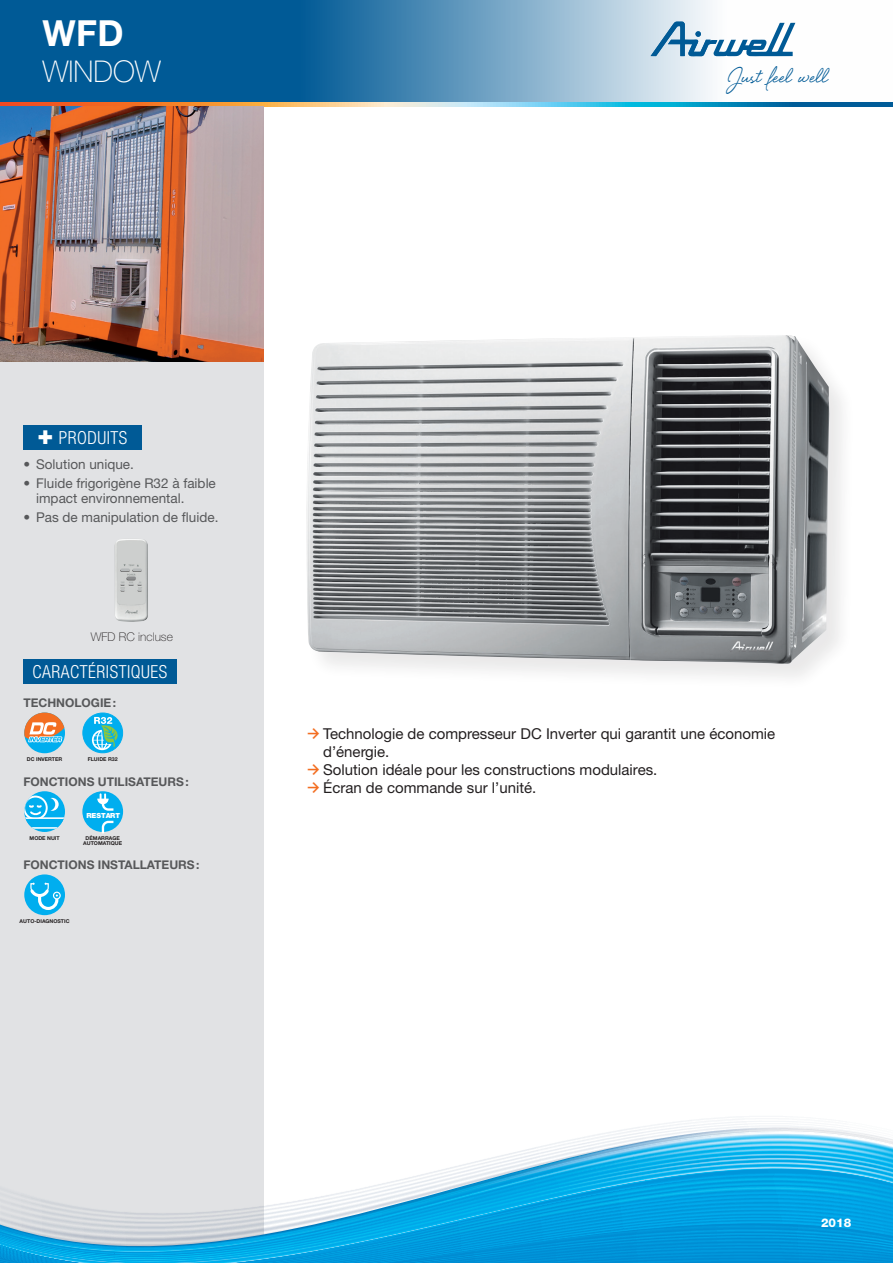
<style>
.page{position:relative;width:893px;height:1263px;background:#fff}
.page>*{position:absolute;margin:0;border:0;box-sizing:border-box;transform-origin:0 0}
.t1{font:700 36px "Helvetica Neue LT Std";color:#fff}
.t2{font:34.05px "Eye Catching";color:#005a96}
.t3{font:100 30px "Helvetica Neue LT Std";color:#fff}
.t4{font:300 condensed 18px "Helvetica Neue LT Std";letter-spacing:.03em;color:#fff}
.t5{font:15px "Helvetica Neue LT Std";color:#231f20}
.t6{font:13.5px/15px "Helvetica Neue LT Std";color:#57585a}
.t7{font:700 12px "Helvetica Neue LT Std";color:#57585a}
.t8{font:100 12px "Helvetica Neue LT Std";color:#231f20}
.t9{font:800 12px "Helvetica Neue";color:#fff}
.t10{font:900 7.05px "Helvetica Neue LT Std";color:#fff}
.t11{font:700 5.25px/5.2px "Helvetica Neue LT Std";color:#231f20;text-align:center}
.s1{font-weight:900;font-stretch:normal;font-size:27px}
.s2{font-family:"Flesh Plain";color:#f36e21}
</style>
<div class="page">
<svg style="left:272px;top:0;width:524px;height:102px;background:#7daac9"></svg>
<svg style="left:651px;top:22px;width:144px;height:35px"></svg>
<div style="left:0;top:102px;width:264px;height:1161px;background:#e1e2e4"></div>
<svg style="left:0;top:1250px;width:893px;height:13px;background:#029adc"></svg>
<svg style="left:0;top:1117px;width:893px;height:133px"></svg>
<div style="left:0;top:0;width:272px;height:104px;background:#005a96"></div>
<svg style="left:0;top:102px;width:893px;height:4px;background:#929e93"></svg>
<div style="left:23px;top:425px;width:118px;height:25px;background:#005a96"></div>
<img style="left:115px;top:539px;width:33px;height:83px">
<div style="left:23px;top:659px;width:153px;height:24px;background:#005a96"></div>
<svg style="left:24px;top:712px;width:41px;height:42px"></svg>
<div style="left:83px;top:713px;width:40px;height:40px;background:#00aeef;border-radius:50%"></div>
<div style="left:82px;top:712px;width:41px;height:41px;border:1px solid #00aeef;border-radius:50%"></div>
<svg style="left:92px;top:717px;width:28px;height:33px"></svg>
<svg style="left:24px;top:791px;width:41px;height:41px"></svg>
<svg style="left:24px;top:796px;width:41px;height:33px"></svg>
<div style="left:82px;top:791px;width:41px;height:41px;background:#00aeef;border-radius:50%"></div>
<svg style="left:97px;top:794px;width:19px;height:40px"></svg>
<div style="left:24px;top:874px;width:41px;height:41px;background:#00aeef;border-radius:50%"></div>
<div style="left:53px;top:892px;width:8px;height:7px;border:1px solid #fff;border-radius:50%"></div>
<svg style="left:28px;top:882px;width:32px;height:29px"></svg>
<img style="left:0;top:106px;width:264px;height:255px">
<div style="left:305px;top:334px;width:551px;height:356px;background:#231f20;opacity:.1"></div>
<img style="left:306px;top:335px;width:523px;height:329px">
<h1 class="t1" style="left:43px;top:11px;width:83px">WFD</h1>
<h3 class="t3" style="left:43px;top:54px;width:120px">WINDOW</h3>
<h2 class="t2" style="left:729px;top:63px;width:100px">Just feel well</h2>
<p class="t4" style="left:37px;top:428px;width:92px"><span class="s1">+</span> PRODUITS</p>
<p class="t6" style="left:23px;top:456px;width:112px">• Solution unique.</p>
<p class="t6" style="left:36px;top:476px;width:181px;text-indent:-13px">• Fluide frigorigène R32 à faible impact environnemental.</p>
<p class="t6" style="left:23px;top:510px;width:197px">• Pas de manipulation de fluide.</p>
<p class="t8" style="left:91px;top:629px;width:84px">WFD RC incluse</p>
<p class="t4" style="left:32px;top:661px;width:136px">CARACTÉRISTIQUES</p>
<p class="t7" style="left:23px;top:695px;width:94px">TECHNOLOGIE:</p>
<p class="t11" style="left:27px;top:757px;width:37px">DC INVERTER</p>
<p class="t11" style="left:88px;top:757px;width:32px">FLUIDE R32</p>
<p class="t7" style="left:23px;top:774px;width:167px">FONCTIONS UTILISATEURS:</p>
<p class="t10" style="left:86px;top:811px;width:35px">RESTART</p>
<p class="t11" style="left:83px;top:835px;width:40px">DÉMARRAGE<br>AUTOMATIQUE</p>
<p class="t7" style="left:23px;top:857px;width:178px">FONCTIONS INSTALLATEURS:</p>
<p class="t11" style="left:30px;top:835px;width:32px">MODE NUIT</p>
<p class="t11" style="left:20px;top:918px;width:51px">AUTO-DIAGNOSTIC</p>
<p class="t5" style="left:306px;top:725px;width:471px"><span class="s2">q</span>Technologie de compresseur DC Inverter qui garantit une économie</p>
<p class="t5" style="left:323px;top:743px;width:68px">d’énergie.</p>
<p class="t5" style="left:306px;top:761px;width:353px"><span class="s2">q</span>Solution idéale pour les constructions modulaires.</p>
<p class="t5" style="left:306px;top:779px;width:232px"><span class="s2">q</span>Écran de commande sur l’unité.</p>
<p class="t9" style="left:821px;top:1215px;width:32px">2018</p>
</div>
